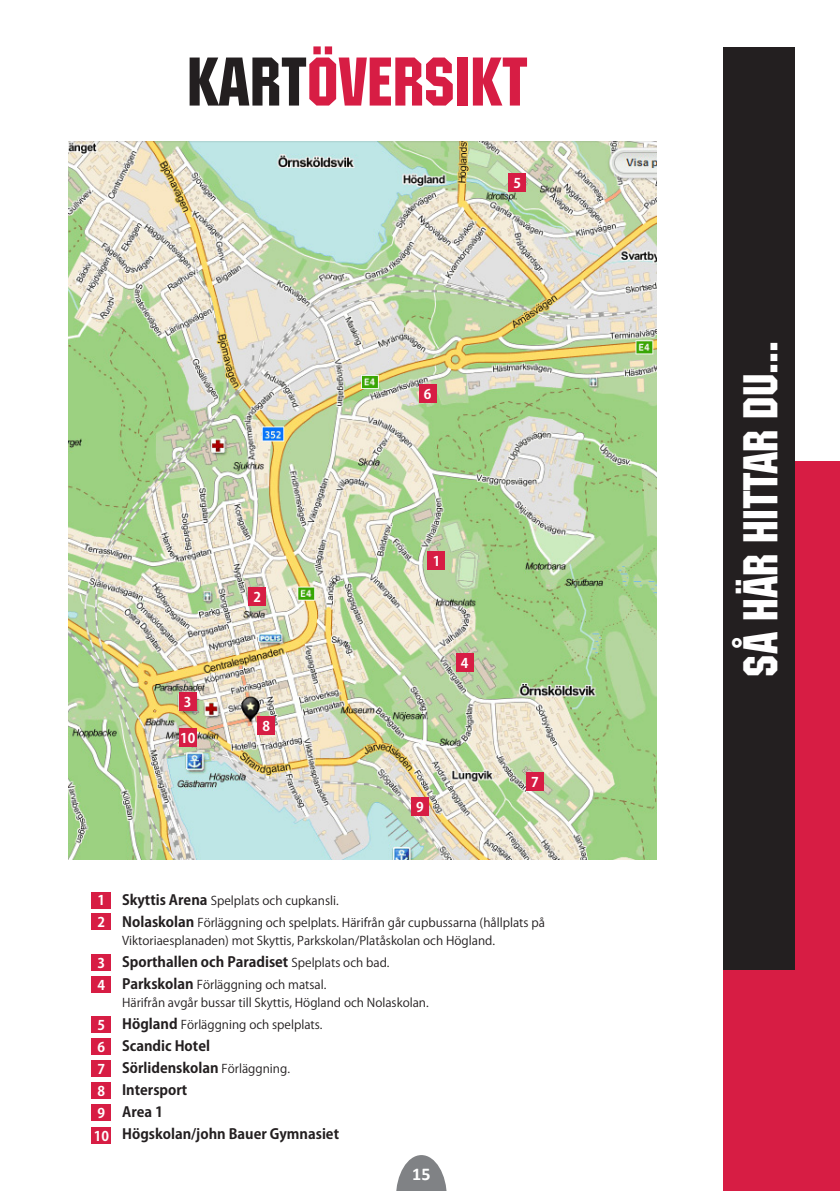
<style>
.page{position:relative;width:840px;height:1191px;background:#fff}
.page>*{position:absolute;margin:0;border:0;box-sizing:border-box;transform-origin:0 0}
.t1{font:68px "Machine IT Cby BT";color:#d71d44}
.t2{font:48.4px "Machine IT Cby BT";color:#fff}
.t3{font:700 18px "Calibri";color:#fff}
.t4{font:700 14px/22px "Koz Go Pro";color:#231f20}
.t5{font:700 13.4px/22px "Koz Go Pro";color:#fff}
.t6{font:12px/22px "Koz Go Pro";color:#231f20}
.s1{color:#231f20}
.s2{font-weight:700;font-size:14px}
.s3{font-weight:400;font-size:12px}
</style>
<div class="page">
<img style="left:69px;top:142px;width:587px;height:717px">
<div style="left:723px;top:461px;width:116px;height:730px;background:#d71d44"></div>
<div style="left:723px;top:48px;width:71px;height:921px;background:#231f20"></div>
<div style="left:248px;top:587px;width:18px;height:18px;background:#d71d44"></div>
<div style="left:179px;top:692px;width:17px;height:18px;background:#d71d44"></div>
<div style="left:455px;top:653px;width:18px;height:18px;background:#d71d44"></div>
<div style="left:418px;top:384px;width:18px;height:19px;background:#d71d44"></div>
<div style="left:526px;top:773px;width:17px;height:18px;background:#d71d44"></div>
<div style="left:257px;top:716px;width:18px;height:18px;background:#d71d44"></div>
<div style="left:91px;top:891px;width:20px;height:17px;background:#d71d44"></div>
<div style="left:427px;top:551px;width:18px;height:19px;background:#d71d44"></div>
<div style="left:91px;top:913px;width:20px;height:17px;background:#d71d44"></div>
<div style="left:91px;top:954px;width:20px;height:16px;background:#d71d44"></div>
<div style="left:91px;top:976px;width:20px;height:16px;background:#d71d44"></div>
<div style="left:91px;top:1016px;width:20px;height:17px;background:#d71d44"></div>
<div style="left:91px;top:1038px;width:20px;height:16px;background:#d71d44"></div>
<div style="left:91px;top:1060px;width:20px;height:17px;background:#d71d44"></div>
<div style="left:91px;top:1082px;width:20px;height:16px;background:#d71d44"></div>
<div style="left:508px;top:174px;width:18px;height:18px;background:#d71d44"></div>
<div style="left:411px;top:797px;width:17px;height:19px;background:#d71d44"></div>
<div style="left:91px;top:1104px;width:20px;height:17px;background:#d71d44"></div>
<svg style="left:396px;top:1155px;width:50px;height:36px"></svg>
<div style="left:91px;top:1127px;width:20px;height:16px;background:#d71d44"></div>
<div style="left:179px;top:728px;width:17px;height:18px;background:#d71d44"></div>
<h1 class="t1" style="left:187px;top:41px;width:342px"><span class="s1">KART</span>ÖVERSIKT</h1>
<p class="t5" style="left:513px;top:173px;width:9px">5</p>
<p class="t5" style="left:423px;top:384px;width:9px">6</p>
<p class="t5" style="left:184px;top:691px;width:9px">3</p>
<p class="t5" style="left:180px;top:727px;width:17px">10</p>
<p class="t5" style="left:253px;top:586px;width:9px">2</p>
<p class="t5" style="left:262px;top:715px;width:9px">8</p>
<p class="t5" style="left:432px;top:551px;width:9px">1</p>
<p class="t5" style="left:460px;top:653px;width:9px">4</p>
<p class="t5" style="left:416px;top:797px;width:9px">9</p>
<p class="t5" style="left:531px;top:772px;width:9px">7</p>
<p class="t5" style="left:98px;top:890px;width:9px">1</p>
<p class="t5" style="left:98px;top:912px;width:9px">2</p>
<p class="t5" style="left:98px;top:952px;width:9px">3<br>4</p>
<p class="t5" style="left:98px;top:1015px;width:9px;text-align:justify">5<br>6<br>7<br>8</p>
<p class="t5" style="left:98px;top:1103px;width:9px">9</p>
<p class="t5" style="left:94px;top:1125px;width:17px">10</p>
<p class="t6" style="left:122px;top:890px;width:424px"><span class="s2">Skyttis Arena</span> Spelplats och cupkansli.<br><span class="s2">Nolaskolan</span> Förläggning och spelplats. Härifrån går cupbussarna (hållplats på</p>
<p class="t6" style="left:122px;top:930px;width:374px">Viktoriaesplanaden) mot Skyttis, Parkskolan/Platåskolan och Högland.</p>
<p class="t4" style="left:122px;top:952px;width:269px">Sporthallen och Paradiset <span class="s3">Spelplats och bad.</span></p>
<p class="t6" style="left:122px;top:976px;width:308px;line-height:18px"><span class="s2">Parkskolan</span> Förläggning och matsal.<br>Härifrån avgår bussar till Skyttis, Högland och Nolaskolan.</p>
<p class="t6" style="left:122px;top:1014px;width:202px"><span class="s2">Högland</span> Förläggning och spelplats.</p>
<p class="t4" style="left:122px;top:1036px;width:218px">Scandic Hotel<br>Sörlidenskolan <span class="s3">Förläggning.<br></span>Intersport<br>Area 1<br>Högskolan/john Bauer Gymnasiet</p>
<h3 class="t3" style="left:412px;top:1162px;width:20px">15</h3>
<h2 class="t2" style="left:731px;top:677px;width:337px;rotate:-90deg">SÅ HÄR HITTAR DU...</h2>
</div>
